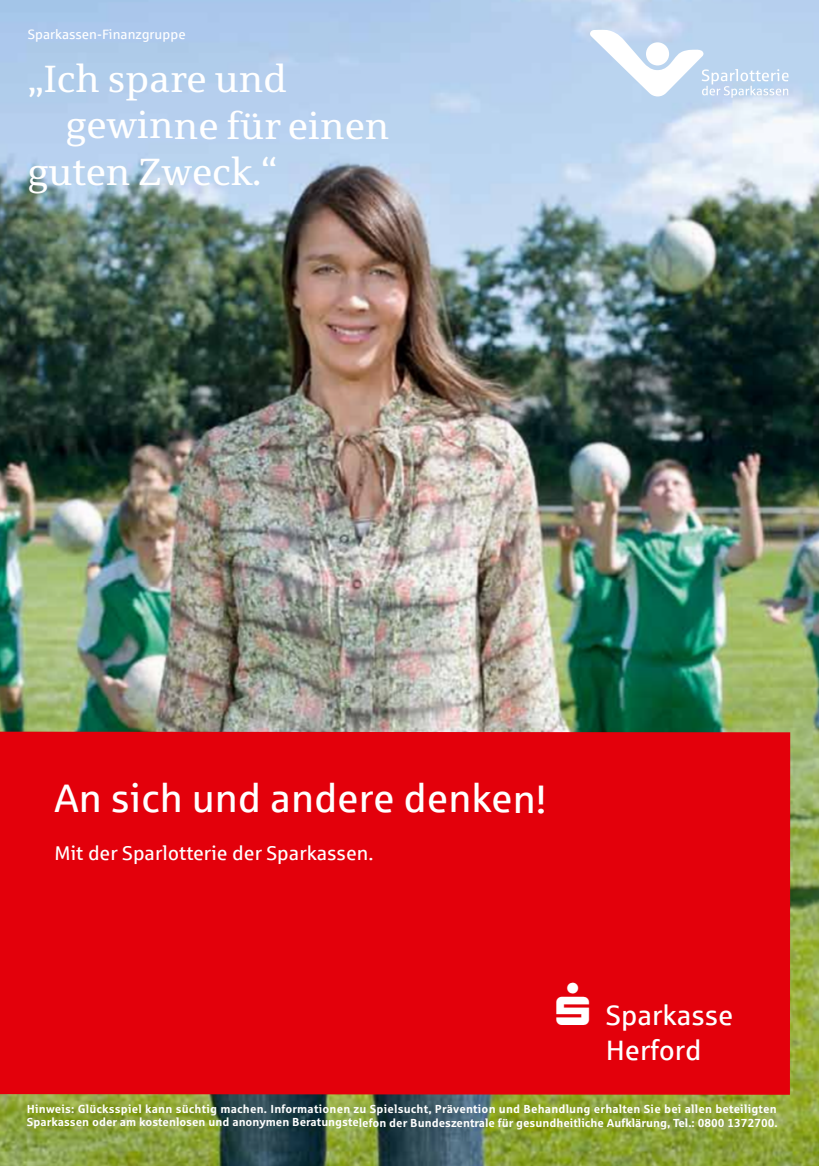
<style>
.page{position:relative;width:819px;height:1166px;background:#fff}
.page>*{position:absolute;margin:0;border:0;box-sizing:border-box;transform-origin:0 0}
.t1{font:39.9px "Sparkasse Rg";color:#fff}
.t2{font:37.8px "Sparkasse Serif";color:#fff}
.t3{font:28px "Sparkasse Rg";color:#fff}
.t4{font:19.95px "Sparkasse Rg";color:#fff}
.t5{font:13.47px "Sparkasse Rg";color:#fff}
.t6{font:700 11.55px/13.7px "Sparkasse Rg";color:#fff}
</style>
<div class="page">
<img style="left:0;top:0;width:819px;height:1166px">
<div style="left:0;top:732px;width:790px;height:363px;background:#e3000b"></div>
<svg style="left:590px;top:30px;width:198px;height:68px"></svg>
<svg style="left:556px;top:982px;width:33px;height:43px"></svg>
<p class="t5" style="left:28px;top:26px;width:159px">Sparkassen-Finanzgruppe</p>
<h2 class="t2" style="left:28px;top:59px;width:261px">„Ich spare und</h2>
<h2 class="t2" style="left:66px;top:105px;width:325px">gewinne für einen</h2>
<h2 class="t2" style="left:28px;top:152px;width:251px">guten Zweck.“</h2>
<h1 class="t1" style="left:55px;top:774px;width:493px">An sich und andere denken!</h1>
<h3 class="t4" style="left:55px;top:841px;width:320px">Mit der Sparlotterie der Sparkassen.</h3>
<h3 class="t3" style="left:605px;top:998px;width:129px">Sparkasse</h3>
<h3 class="t3" style="left:605px;top:1033px;width:97px">Herford</h3>
<p class="t6" style="left:27px;top:1102px;width:752px">Hinweis: Glücksspiel kann süchtig machen. Informationen zu Spielsucht, Prävention und Behandlung erhalten Sie bei allen beteiligten<br>Sparkassen oder am kostenlosen und anonymen Beratungstelefon der Bundeszentrale für gesundheitliche Aufklärung, Tel.: 0800 1372700.</p>
</div>
